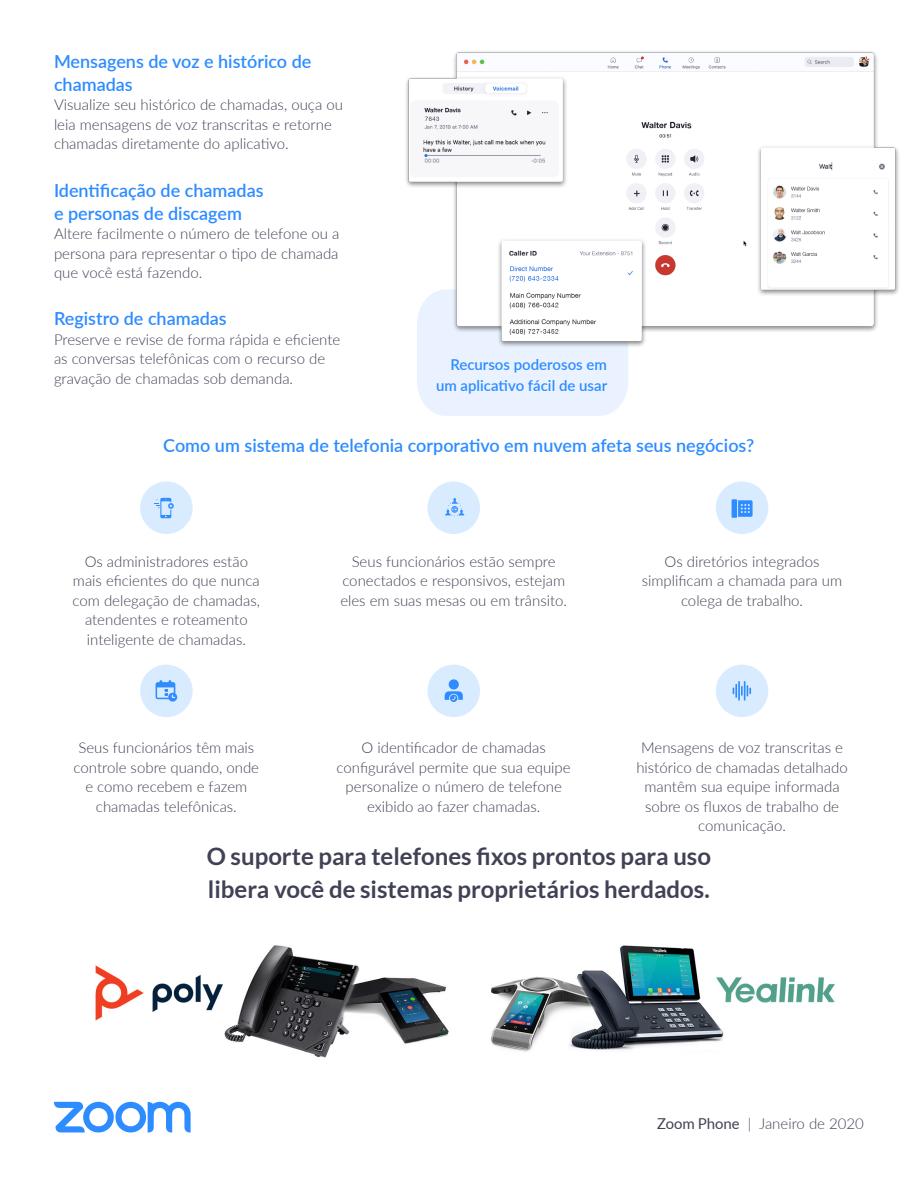
<style>
.page{position:relative;width:918px;height:1188px;background:#fff}
.page>*{position:absolute;margin:0;border:0;box-sizing:border-box;transform-origin:0 0}
.t1{font:700 24px/33px "Lato";color:#414155}
.t2{font:600 18px/22.5px "Lato";color:#2d8cff}
.Body_-_10pt___15pt{font:300 15px/19.5px "Lato";color:#414155;text-align:center}
.t3{font:600 15px/21px "Lato";color:#2d8cff;text-align:right}
.s1{font-weight:400}
</style>
<div class="page">
<svg style="left:54px;top:1102px;width:137px;height:31px"></svg>
<div style="left:417px;top:355px;width:211px;height:61px;background:#ebf2ff"></div>
<img style="left:406px;top:51px;width:493px;height:304px">
<div style="left:716px;top:482px;width:52px;height:52px;background:#d9ebff;border-radius:50%"></div>
<svg style="left:732px;top:499px;width:21px;height:19px"></svg>
<div style="left:140px;top:482px;width:53px;height:52px;background:#d9ebff;border-radius:50%"></div>
<svg style="left:154px;top:498px;width:20px;height:20px"></svg>
<div style="left:428px;top:482px;width:52px;height:52px;background:#d9ebff;border-radius:50%"></div>
<svg style="left:445px;top:498px;width:19px;height:19px"></svg>
<div style="left:140px;top:665px;width:53px;height:52px;background:#d9ebff;border-radius:50%"></div>
<div style="left:428px;top:665px;width:52px;height:52px;background:#d9ebff;border-radius:50%"></div>
<div style="left:716px;top:665px;width:52px;height:52px;background:#d9ebff;border-radius:50%"></div>
<svg style="left:733px;top:681px;width:18px;height:20px"></svg>
<div style="left:449px;top:679px;width:10px;height:11px;background:#2e8cff;border-radius:50%"></div>
<svg style="left:445px;top:691px;width:18px;height:11px"></svg>
<svg style="left:156px;top:680px;width:21px;height:22px"></svg>
<img style="left:95px;top:945px;width:740px;height:113px">
<h2 class="t2" style="left:54px;top:50px;width:259px">Mensagens de voz e histórico de chamadas</h2>
<p class="Body_-_10pt___15pt" style="left:54px;top:95px;width:290px;text-align:left">Visualize seu histórico de chamadas, ouça ou leia mensagens de voz transcritas e retorne chamadas diretamente do aplicativo.</p>
<h2 class="t2" style="left:54px;top:179px;width:211px">Identificação de chamadas e personas de discagem</h2>
<p class="Body_-_10pt___15pt" style="left:54px;top:224px;width:287px;text-align:justify">Altere facilmente o número de telefone ou a persona para representar o tipo de chamada que você está fazendo.</p>
<h2 class="t2" style="left:54px;top:307px;width:174px">Registro de chamadas</h2>
<p class="Body_-_10pt___15pt" style="left:54px;top:329px;width:288px;text-align:left">Preserve e revise de forma rápida e eficiente as conversas telefônicas com o recurso de gravação de chamadas sob demanda.</p>
<h2 class="t3" style="left:436px;top:354px;width:173px">Recursos poderosos em um aplicativo fácil de usar</h2>
<h2 class="t2" style="left:163px;top:434px;width:593px">Como um sistema de telefonia corporativo em nuvem afeta seus negócios?</h2>
<p class="Body_-_10pt___15pt" style="left:73px;top:551px;width:189px">Os administradores estão mais eficientes do que nunca com delegação de chamadas, atendentes e roteamento inteligente de chamadas.</p>
<p class="Body_-_10pt___15pt" style="left:340px;top:551px;width:228px">Seus funcionários estão sempre conectados e responsivos, estejam eles em suas mesas ou em trânsito.</p>
<p class="Body_-_10pt___15pt" style="left:642px;top:551px;width:202px">Os diretórios integrados simplificam a chamada para um colega de trabalho.</p>
<p class="Body_-_10pt___15pt" style="left:337px;top:738px;width:236px">O identificador de chamadas configurável permite que sua equipe personalize o número de telefone exibido ao fazer chamadas.</p>
<p class="Body_-_10pt___15pt" style="left:636px;top:738px;width:213px">Mensagens de voz transcritas e histórico de chamadas detalhado mantêm sua equipe informada sobre os fluxos de trabalho de comunicação.</p>
<h1 class="t1" style="left:207px;top:840px;width:506px">O suporte para telefones fixos prontos para uso libera você de sistemas proprietários herdados.</h1>
<p class="Body_-_10pt___15pt" style="left:74px;top:738px;width:187px">Seus funcionários têm mais controle sobre quando, onde e como recebem e fazem chamadas telefônicas.</p>
<p class="Body_-_10pt___15pt" style="left:657px;top:1113px;width:209px"><span class="s1">Zoom Phone</span> | Janeiro de 2020</p>
</div>
